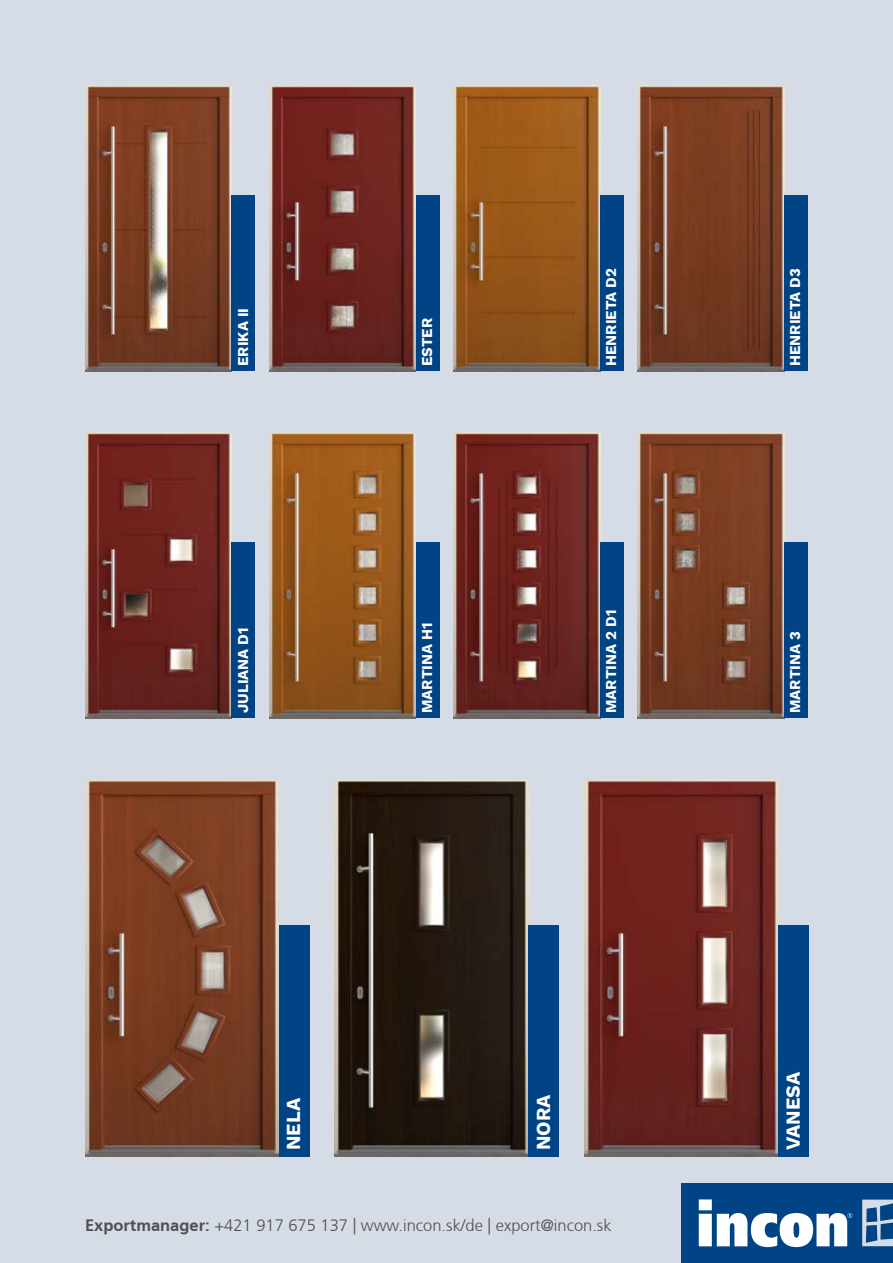
<style>
.page{position:relative;width:893px;height:1263px;background:#d6dce5}
.page>*{position:absolute;margin:0;border:0;box-sizing:border-box;transform-origin:0 0}
.t1{font:700 19.65px "Work Sans";color:#fff}
.t2{font:300 16.5px "Frutiger CE";color:#504f53}
.t3{font:700 14.85px "Work Sans";color:#fff}
.s1{font-weight:700}
</style>
<div class="page">
<div style="left:681px;top:1184px;width:212px;height:79px;background:#004485"></div>
<svg style="left:862px;top:1199px;width:31px;height:47px"></svg>
<svg style="left:699px;top:1199px;width:153px;height:48px"></svg>
<img style="left:85px;top:85px;width:147px;height:286px">
<div style="left:232px;top:196px;width:23px;height:175px;background:#004485"></div>
<img style="left:85px;top:432px;width:147px;height:286px">
<div style="left:232px;top:543px;width:23px;height:175px;background:#004485"></div>
<img style="left:269px;top:85px;width:147px;height:286px">
<div style="left:416px;top:196px;width:23px;height:175px;background:#004485"></div>
<img style="left:269px;top:432px;width:147px;height:286px">
<div style="left:416px;top:543px;width:23px;height:175px;background:#004485"></div>
<img style="left:453px;top:85px;width:147px;height:286px">
<div style="left:600px;top:196px;width:23px;height:175px;background:#004485"></div>
<img style="left:453px;top:432px;width:147px;height:286px">
<div style="left:600px;top:543px;width:23px;height:175px;background:#004485"></div>
<img style="left:637px;top:85px;width:147px;height:286px">
<div style="left:784px;top:196px;width:23px;height:175px;background:#004485"></div>
<img style="left:637px;top:432px;width:147px;height:286px">
<div style="left:784px;top:543px;width:23px;height:175px;background:#004485"></div>
<img style="left:85px;top:779px;width:194px;height:378px">
<div style="left:279px;top:925px;width:30px;height:232px;background:#004485"></div>
<img style="left:335px;top:779px;width:194px;height:378px">
<div style="left:529px;top:925px;width:30px;height:232px;background:#004485"></div>
<img style="left:585px;top:779px;width:193px;height:378px">
<div style="left:778px;top:925px;width:31px;height:232px;background:#004485"></div>
<p class="t3" style="left:234px;top:366px;width:57px;rotate:-90deg">erika II</p>
<p class="t3" style="left:234px;top:713px;width:87px;rotate:-90deg">juliana D1</p>
<p class="t3" style="left:418px;top:366px;width:50px;rotate:-90deg">ester</p>
<p class="t3" style="left:418px;top:713px;width:92px;rotate:-90deg">martina H1</p>
<p class="t3" style="left:602px;top:366px;width:99px;rotate:-90deg">henrieta D2</p>
<p class="t3" style="left:602px;top:713px;width:105px;rotate:-90deg">martina 2 D1</p>
<h1 class="t1" style="left:282px;top:1150px;width:53px;rotate:-90deg">nela</h1>
<h1 class="t1" style="left:532px;top:1150px;width:57px;rotate:-90deg">nora</h1>
<p class="t2" style="left:85px;top:1216px;width:528px"><span class="s1">Exportmanager:</span> +421 917 675 137 | www.incon.sk/de | export@incon.sk</p>
<p class="t3" style="left:787px;top:366px;width:99px;rotate:-90deg">henrieta D3</p>
<p class="t3" style="left:787px;top:713px;width:83px;rotate:-90deg">martina 3</p>
<h1 class="t1" style="left:782px;top:1150px;width:79px;rotate:-90deg">vanesa</h1>
</div>
